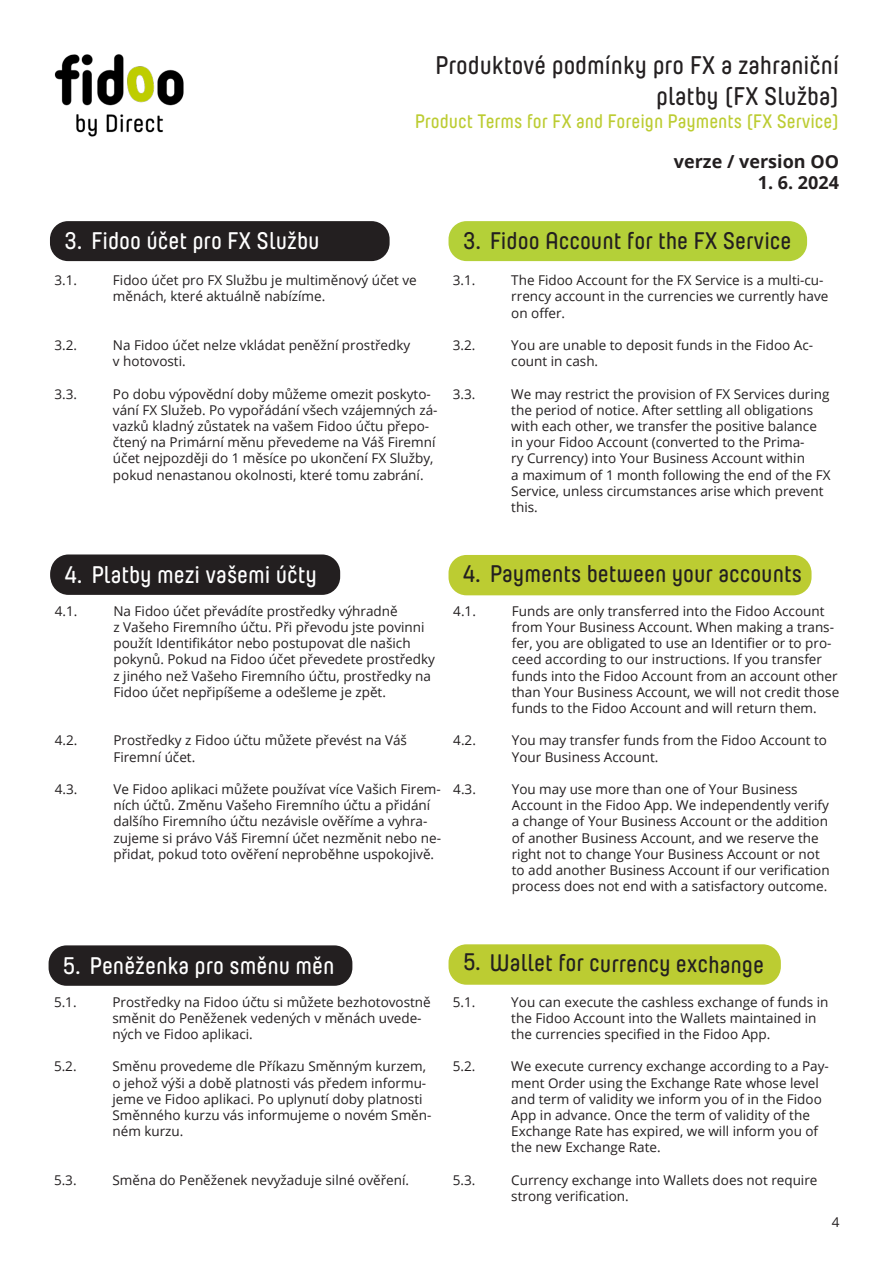
<style>
.page{position:relative;width:893px;height:1263px;background:#fff}
.page>*{position:absolute;margin:0;border:0;box-sizing:border-box;transform-origin:0 0}
.t1{font:600 25.5px/30.6px "Direct Yummo";color:#231f20;text-align:right}
.t2{font:600 24px "Direct Yummo";color:#231f20}
.t3{font:600 24px "Direct Yummo";color:#fff}
.t4{font:600 19.5px "Direct Yummo";color:#bccc32}
.t5{font:700 18px "Open Sans";color:#231f20}
.t6{font:13.5px/16.2px "Open Sans";color:#231f20}
</style>
<div class="page">
<img style="left:54px;top:54px;width:130px;height:83px">
<div style="left:50px;top:221px;width:340px;height:40px;background:#231f20;border-radius:18px"></div>
<div style="left:448px;top:221px;width:359px;height:40px;background:#b4d038;border-radius:18px"></div>
<div style="left:50px;top:554px;width:290px;height:41px;background:#231f20;border-radius:18px"></div>
<div style="left:448px;top:555px;width:363px;height:40px;background:#bccc32;border-radius:18px"></div>
<div style="left:49px;top:945px;width:303px;height:41px;background:#231f20;border-radius:18px"></div>
<div style="left:448px;top:944px;width:333px;height:41px;background:#bccc32;border-radius:18px"></div>
<h1 class="t1" style="left:435px;top:51px;width:405px">Produktové podmínky pro FX a zahraniční platby (FX Služba)</h1>
<h3 class="t4" style="left:415px;top:111px;width:426px">Product Terms for FX and Foreign Payments (FX Service)</h3>
<h3 class="t5" style="left:674px;top:148px;width:167px">verze / version OO</h3>
<h3 class="t5" style="left:758px;top:170px;width:83px">1. 6. 2024</h3>
<p class="t3" style="left:65px;top:227px;width:257px">3. Fidoo účet pro FX Službu</p>
<p class="t2" style="left:463px;top:227px;width:330px">3. Fidoo Account for the FX Service</p>
<p class="t6" style="left:54px;top:272px;width:24px">3.1.</p>
<p class="t6" style="left:113px;top:272px;width:305px">Fidoo účet pro FX Službu je multiměnový účet ve měnách, které aktuálně nabízíme.</p>
<p class="t6" style="left:54px;top:337px;width:24px">3.2.</p>
<p class="t6" style="left:113px;top:337px;width:299px">Na Fidoo účet nelze vkládat peněžní prostředky v hotovosti.</p>
<p class="t6" style="left:54px;top:385px;width:24px">3.3.</p>
<p class="t6" style="left:113px;top:385px;width:326px">Po dobu výpovědní doby můžeme omezit poskyto&shy;vání FX Služeb. Po vypořádání všech vzájemných zá&shy;vazků kladný zůstatek na vašem Fidoo účtu přepo&shy;čtený na Primární měnu převedeme na Váš Firemní účet nejpozději do 1 měsíce po ukončení FX Služby, pokud nenastanou okolnosti, které tomu zabrání.</p>
<p class="t6" style="left:453px;top:272px;width:24px">3.1.</p>
<p class="t6" style="left:511px;top:272px;width:319px">The Fidoo Account for the FX Service is a multi-cu&shy;rrency account in the currencies we currently have on offer.</p>
<p class="t6" style="left:453px;top:337px;width:24px">3.2.</p>
<p class="t6" style="left:511px;top:337px;width:303px">You are unable to deposit funds in the Fidoo Ac&shy;count in cash.</p>
<p class="t6" style="left:453px;top:385px;width:24px">3.3.</p>
<p class="t6" style="left:511px;top:385px;width:321px">We may restrict the provision of FX Services during the period of notice. After settling all obligations with each other, we transfer the positive balance in your Fidoo Account (converted to the Prima-<br>ry Currency) into Your Business Account within<br>a maximum of 1 month following the end of the FX Service, unless circumstances arise which prevent this.</p>
<p class="t3" style="left:65px;top:561px;width:254px">4. Platby mezi vašemi účty</p>
<p class="t2" style="left:463px;top:560px;width:340px">4. Payments between your accounts</p>
<p class="t6" style="left:453px;top:602px;width:24px">4.1.</p>
<p class="t6" style="left:512px;top:602px;width:329px">Funds are only transferred into the Fidoo Account from Your Business Account. When making a trans&shy;fer, you are obligated to use an Identifier or to pro&shy;ceed according to our instructions. If you transfer funds into the Fidoo Account from an account other than Your Business Account, we will not credit those funds to the Fidoo Account and will return them.</p>
<p class="t6" style="left:453px;top:732px;width:24px">4.2.</p>
<p class="t6" style="left:512px;top:732px;width:317px">You may transfer funds from the Fidoo Account to<br>Your Business Account.</p>
<p class="t6" style="left:453px;top:781px;width:24px">4.3.</p>
<p class="t6" style="left:512px;top:781px;width:319px">You may use more than one of Your Business Account in the Fidoo App. We independently verify a change of Your Business Account or the addition of another Business Account, and we reserve the right not to change Your Business Account or not to add another Business Account if our verification process does not end with a satisfactory outcome.</p>
<p class="t6" style="left:55px;top:602px;width:24px">4.1.</p>
<p class="t6" style="left:113px;top:602px;width:323px">Na Fidoo účet převádíte prostředky výhradně<br>z Vašeho Firemního účtu. Při převodu jste povinni použít Identifikátor nebo postupovat dle našich pokynů. Pokud na Fidoo účet převedete prostředky z jiného než Vašeho Firemního účtu, prostředky na Fidoo účet nepřipíšeme a odešleme je zpět.</p>
<p class="t6" style="left:55px;top:732px;width:24px">4.2.</p>
<p class="t6" style="left:113px;top:732px;width:295px">Prostředky z Fidoo účtu můžete převést na Váš<br>Firemní účet.</p>
<p class="t6" style="left:55px;top:781px;width:24px">4.3.</p>
<p class="t6" style="left:113px;top:781px;width:329px">Ve Fidoo aplikaci můžete používat více Vašich Firem&shy;ních účtů. Změnu Vašeho Firemního účtu a přidání dalšího Firemního účtu nezávisle ověříme a vyhra&shy;zujeme si právo Váš Firemní účet nezměnit nebo ne&shy;přidat, pokud toto ověření neproběhne uspokojivě.</p>
<p class="t3" style="left:63px;top:952px;width:273px">5. Peněženka pro směnu měn</p>
<p class="t2" style="left:463px;top:950px;width:303px">5. Wallet for currency exchange</p>
<p class="t6" style="left:453px;top:993px;width:24px">5.1.</p>
<p class="t6" style="left:511px;top:993px;width:319px">You can execute the cashless exchange of funds in the Fidoo Account into the Wallets maintained in the currencies specified in the Fidoo App.</p>
<p class="t6" style="left:453px;top:1058px;width:24px">5.2.</p>
<p class="t6" style="left:511px;top:1058px;width:319px">We execute currency exchange according to a Pay&shy;ment Order using the Exchange Rate whose level and term of validity we inform you of in the Fidoo App in advance. Once the term of validity of the Exchange Rate has expired, we will inform you of the new Exchange Rate.</p>
<p class="t6" style="left:453px;top:1171px;width:24px">5.3.</p>
<p class="t6" style="left:511px;top:1171px;width:308px">Currency exchange into Wallets does not require strong verification.</p>
<p class="t6" style="left:54px;top:993px;width:24px">5.1.</p>
<p class="t6" style="left:112px;top:993px;width:320px">Prostředky na Fidoo účtu si můžete bezhotovostně směnit do Peněženek vedených v měnách uvede&shy;ných ve Fidoo aplikaci.</p>
<p class="t6" style="left:54px;top:1058px;width:24px">5.2.</p>
<p class="t6" style="left:112px;top:1058px;width:320px">Směnu provedeme dle Příkazu Směnným kurzem, o jehož výši a době platnosti vás předem informu&shy;jeme ve Fidoo aplikaci. Po uplynutí doby platnosti Směnného kurzu vás informujeme o novém Směn&shy;ném kurzu.</p>
<p class="t6" style="left:54px;top:1171px;width:24px">5.3.</p>
<p class="t6" style="left:112px;top:1171px;width:298px">Směna do Peněženek nevyžaduje silné ověření.</p>
<p class="t6" style="left:832px;top:1213px;width:9px">4</p>
</div>
